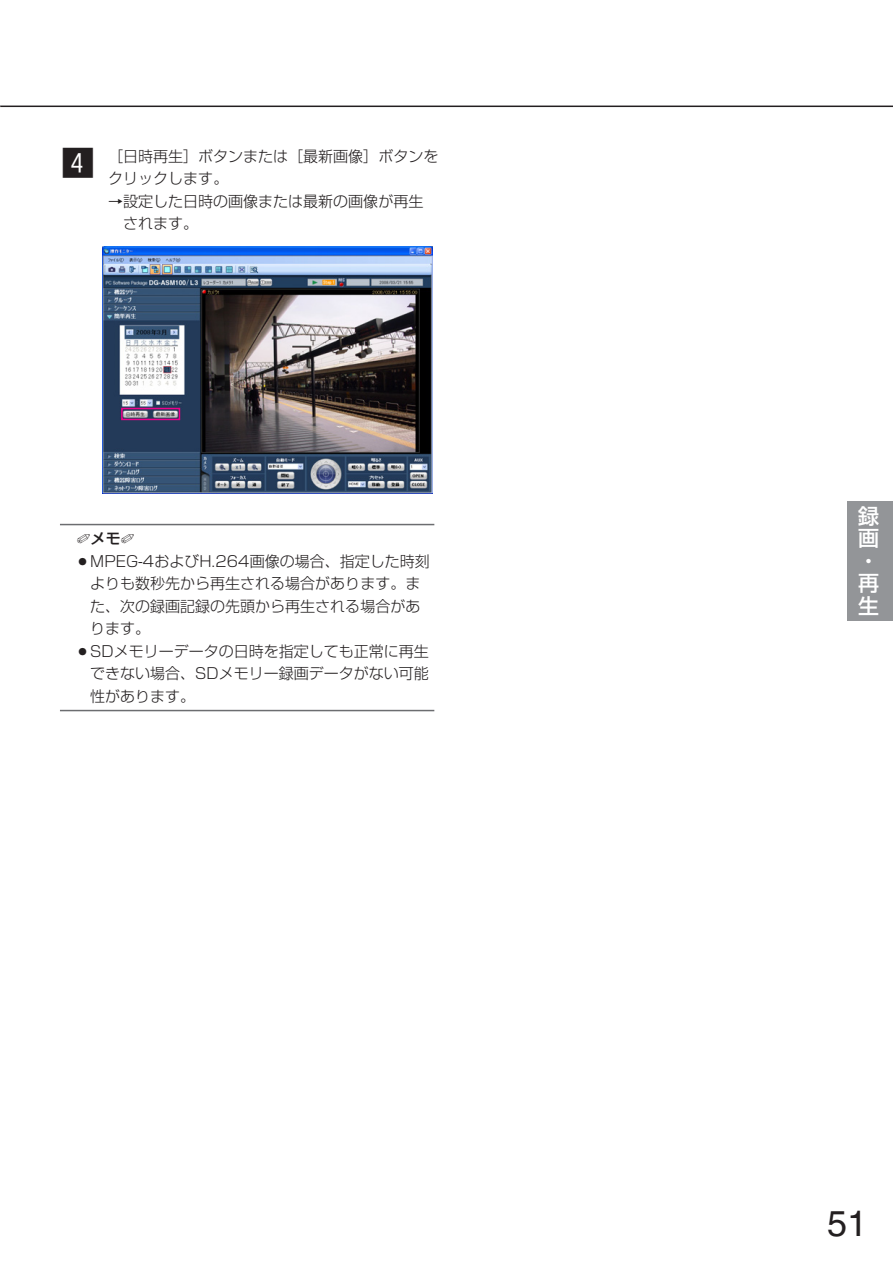
<style>
.page{position:relative;width:893px;height:1263px;background:#fff}
.page>*{position:absolute;margin:0;border:0;box-sizing:border-box;transform-origin:0 0}
.t1{font:36px "Helvetica";color:#231f20}
.t2{font:33px "Gthin Hround";color:#231f20}
.t3{font:500 21px/22.5px "Shin Go";color:#fff;text-align:justify}
.t4{font:300 15px/22.5px "Shin Go";color:#231f20}
.t5{font:500 15px "Shin Go";color:#231f20}
</style>
<div class="page">
<hr style="left:0;top:106px;width:892px;height:1px;background:#231f20">
<div style="left:847px;top:502px;width:45px;height:119px;background:#939598"></div>
<hr style="left:60px;top:524px;width:374px;height:1px;background:#6c6d70">
<hr style="left:60px;top:710px;width:374px;height:1px;background:#6c6d70">
<img style="left:102px;top:247px;width:330px;height:246px">
<div style="left:121px;top:408px;width:59px;height:12px;border:2px solid #ed028c"></div>
<h2 class="t2" style="left:61px;top:147px;width:34px">v</h2>
<p class="t4" style="left:108px;top:147px;width:331px">［日時再生］ボタンまたは［最新画像］ボタンをクリックします。</p>
<p class="t4" style="left:123px;top:192px;width:301px;text-indent:-15px">→設定した日時の画像または最新の画像が再生されます。</p>
<p class="t5" style="left:77px;top:533px;width:59px">✐メモ✐</p>
<p class="t4" style="left:90px;top:552px;width:341px;text-indent:-15px">○MPEG-4およびH.264画像の場合、指定した時刻よりも数秒先から再生される場合があります。また、次の録画記録の先頭から再生される場合があります。</p>
<p class="t4" style="left:90px;top:642px;width:340px;text-align:justify;text-indent:-15px">○SDメモリーデータの日時を指定しても正常に再生できない場合、SDメモリー録画データがない可能性があります。</p>
<h3 class="t3" style="left:858px;top:507px;width:22px">録画・再生</h3>
<h1 class="t1" style="left:827px;top:1211px;width:42px">51</h1>
</div>
